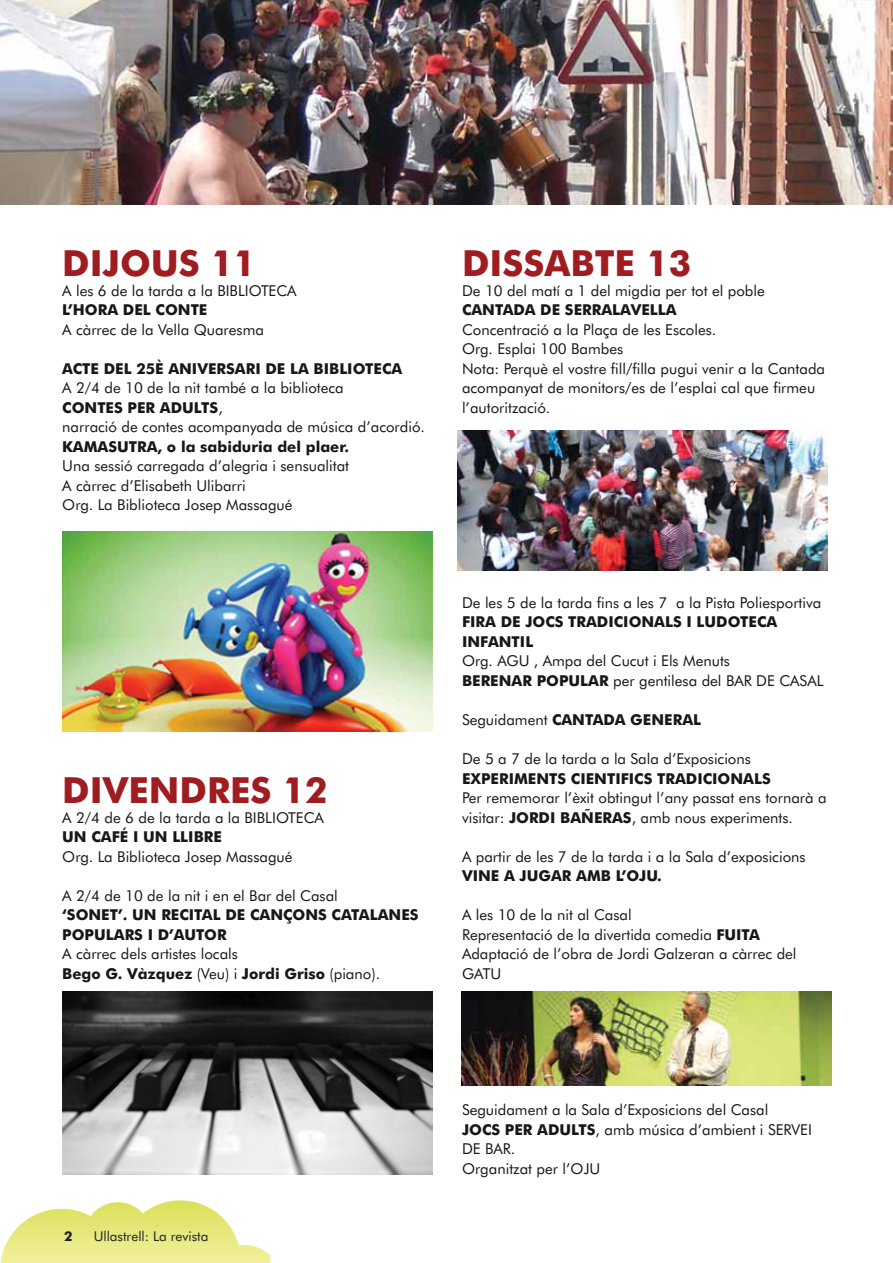
<style>
.page{position:relative;width:893px;height:1263px;background:#fff}
.page>*{position:absolute;margin:0;border:0;box-sizing:border-box;transform-origin:0 0}
.t1{font:700 36px "Futura BT";color:#9f1c20}
.t2{font:15px/19.5px "Futura BT";color:#171717}
.t3{font:700 15px/19.5px "Futura BT";color:#171717}
.t4{font:13.5px "Futura BT";color:#231f20}
.t5{font:700 13.5px "Futura BT";color:#231f20}
.s1{font-weight:700}
.s2{font-weight:400}
</style>
<div class="page">
<svg style="left:0;top:1200px;width:271px;height:63px"></svg>
<img style="left:0;top:0;width:893px;height:204px">
<img style="left:63px;top:531px;width:370px;height:200px">
<img style="left:462px;top:991px;width:370px;height:94px">
<img style="left:62px;top:991px;width:370px;height:183px">
<img style="left:458px;top:430px;width:370px;height:141px">
<p class="t1" style="left:62px;top:242px;width:195px">DIJOUS 11</p>
<p class="t2" style="left:62px;top:281px;width:236px">A les 6 de la tarda a la BIBLIOTECA<br><span class="s1">L’HORA DEL CONTE<br></span>A càrrec de la Vella Quaresma</p>
<p class="t2" style="left:62px;top:359px;width:364px"><span class="s1">ACTE DEL 25È ANIVERSARI DE LA BIBLIOTECA<br></span>A 2/4 de 10 de la nit també a la biblioteca<br><span class="s1">CONTES PER ADULTS</span>,<br>narració de contes acompanyada de música d’acordió.<br><span class="s1">KAMASUTRA, o la sabiduria del plaer.<br></span>Una sessió carregada d’alegria i sensualitat<br>A càrrec d’Elisabeth Ulibarri<br>Org. La Biblioteca Josep Massagué</p>
<p class="t1" style="left:62px;top:768px;width:267px">DIVENDRES 12</p>
<p class="t2" style="left:62px;top:807px;width:263px">A 2/4 de 6 de la tarda a la BIBLIOTECA<br><span class="s1">UN CAFÉ I UN LLIBRE<br></span>Org. La Biblioteca Josep Massagué</p>
<p class="t3" style="left:62px;top:885px;width:358px"><span class="s2">A 2/4 de 10 de la nit i en el Bar del Casal<br></span>‘SONET’. UN RECITAL DE CANÇONS CATALANES POPULARS I D’AUTOR<br><span class="s2">A càrrec dels artistes locals<br></span>Bego G. Vàzquez <span class="s2">(Veu) i</span> Jordi Griso <span class="s2">(piano).</span></p>
<p class="t1" style="left:462px;top:242px;width:231px">DISSABTE 13</p>
<p class="t2" style="left:462px;top:281px;width:365px">De 10 del matí a 1 del migdia per tot el poble <span class="s1">CANTADA DE SERRALAVELLA<br></span>Concentració a la Plaça de les Escoles.<br>Org. Esplai 100 Bambes<br>Nota: Perquè el vostre fill/filla pugui venir a la Cantada acompanyat de monitors/es de l’esplai cal que firmeu l’autorització.</p>
<p class="t2" style="left:462px;top:593px;width:363px">De les 5 de la tarda fins a les 7 a la Pista Poliesportiva <span class="s1">FIRA DE JOCS TRADICIONALS I LUDOTECA INFANTIL<br></span>Org. AGU , Ampa del Cucut i Els Menuts<br><span class="s1">BERENAR POPULAR</span> per gentilesa del BAR DE CASAL</p>
<p class="t3" style="left:462px;top:710px;width:241px"><span class="s2">Seguidament</span> CANTADA GENERAL</p>
<p class="t2" style="left:462px;top:749px;width:366px">De 5 a 7 de la tarda a la Sala d’Exposicions <span class="s1">EXPERIMENTS CIENTIFICS TRADICIONALS<br></span>Per rememorar l’èxit obtingut l’any passat ens tornarà a visitar: <span class="s1">JORDI BAÑERAS</span>, amb nous experiments.</p>
<p class="t2" style="left:462px;top:846px;width:345px">A partir de les 7 de la tarda i a la Sala d’exposicions<br><span class="s1">VINE A JUGAR AMB L’OJU.</span></p>
<p class="t2" style="left:462px;top:905px;width:336px">A les 10 de la nit al Casal<br>Representació de la divertida comedia <span class="s1">FUITA<br></span>Adaptació de l’obra de Jordi Galzeran a càrrec del<br>GATU</p>
<p class="t5" style="left:64px;top:1228px;width:10px">2</p>
<p class="t4" style="left:94px;top:1228px;width:116px">Ullastrell: La revista</p>
<p class="t2" style="left:462px;top:1100px;width:351px">Seguidament a la Sala d’Exposicions del Casal<br><span class="s1">JOCS PER ADULTS</span>, amb música d’ambient i SERVEI<br>DE BAR.<br>Organitzat per l’OJU</p>
</div>
